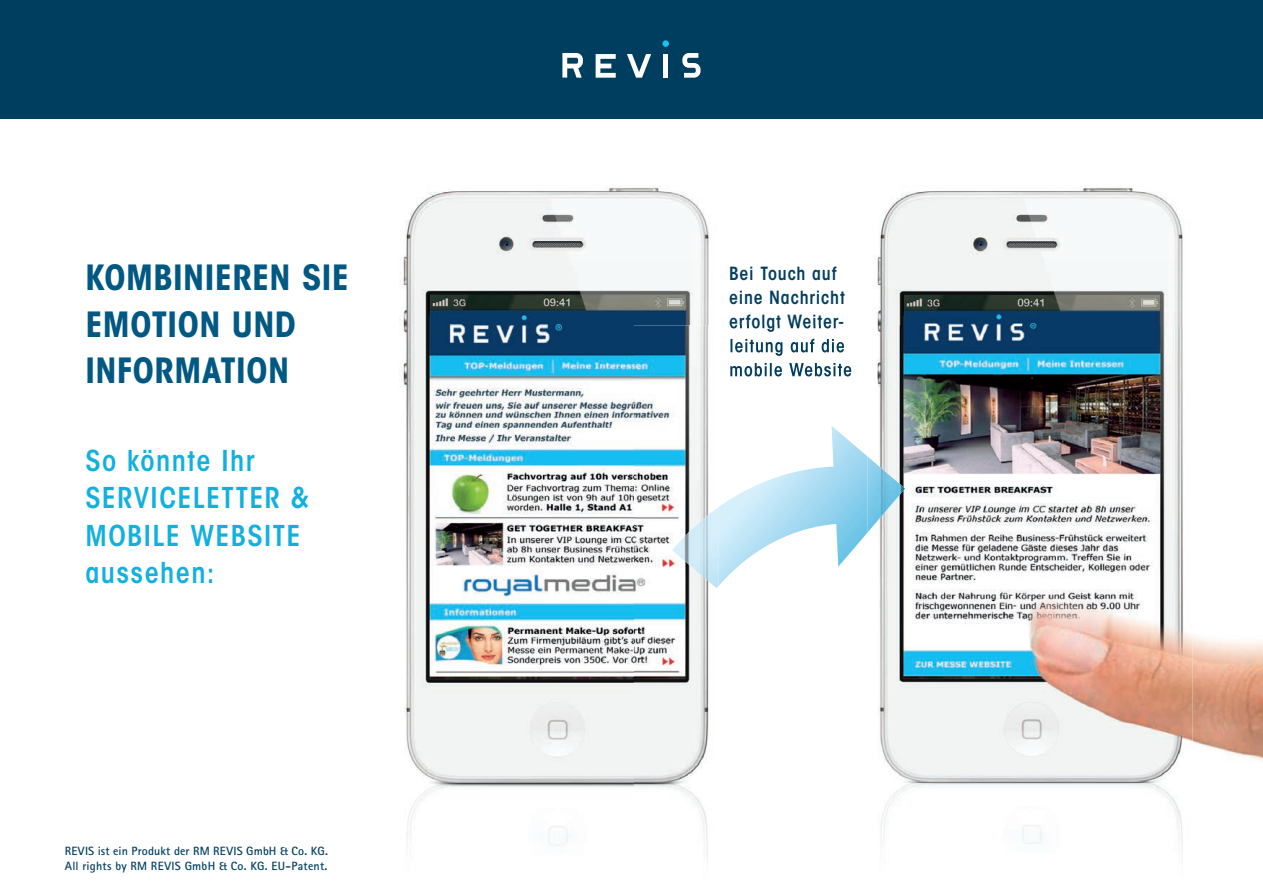
<style>
.page{position:relative;width:1263px;height:893px;background:#fff}
.page>*{position:absolute;margin:0;border:0;box-sizing:border-box;transform-origin:0 0}
.t1{font:700 condensed 34.5px/46.5px "ITC Avant Garde Std";letter-spacing:.015em;color:#005883}
.t2{font:600 condensed 28.5px/37.5px "ITC Avant Garde Std";letter-spacing:.05em;color:#13b0de}
.t3{font:600 condensed 18px/24px "ITC Avant Garde Std";letter-spacing:.045em;color:#003e60}
.t4{font:700 12px/15px "Rotis Sans Serif Std";letter-spacing:.015em;color:#003e60}
</style>
<div class="page">
<div style="left:0;top:0;width:1263px;height:118px;background:#003e60"></div>
<div style="left:662px;top:40px;width:7px;height:7px;background:#15c0f2;border-radius:50%"></div>
<svg style="left:682px;top:53px;width:18px;height:25px"></svg>
<svg style="left:562px;top:53px;width:21px;height:25px"></svg>
<div style="left:663px;top:54px;width:5px;height:24px;background:#fff"></div>
<svg style="left:596px;top:54px;width:20px;height:24px"></svg>
<svg style="left:627px;top:54px;width:24px;height:24px"></svg>
<img style="left:400px;top:186px;width:310px;height:660px">
<img style="left:877px;top:187px;width:306px;height:657px">
<img style="left:1158px;top:325px;width:105px;height:528px">
<img style="left:877px;top:532px;width:19px;height:312px">
<img style="left:634px;top:325px;width:76px;height:536px">
<img style="left:730px;top:325px;width:106px;height:7px">
<img style="left:730px;top:339px;width:115px;height:17px">
<img style="left:730px;top:363px;width:121px;height:13px">
<img style="left:718px;top:426px;width:150px;height:160px">
<img style="left:672px;top:507px;width:46px;height:81px">
<img style="left:868px;top:457px;width:37px;height:75px">
<h1 class="t1" style="left:85px;top:254px;width:265px">KOMBINIEREN SIE<br>EMOTION UND<br>INFORMATION</h1>
<h2 class="t2" style="left:85px;top:441px;width:225px">So könnte Ihr<br>SERVICELETTER &amp;<br>MOBILE WEBSITE aussehen:</h2>
<p class="t4" style="left:65px;top:843px;width:265px">REVIS ist ein Produkt der RM REVIS GmbH &amp; Co. KG.<br>All rights by RM REVIS GmbH &amp; Co. KG. EU-Patent.</p>
<h3 class="t3" style="left:729px;top:262px;width:117px">Bei Touch auf eine Nachricht erfolgt Weiter-</h3>
</div>
